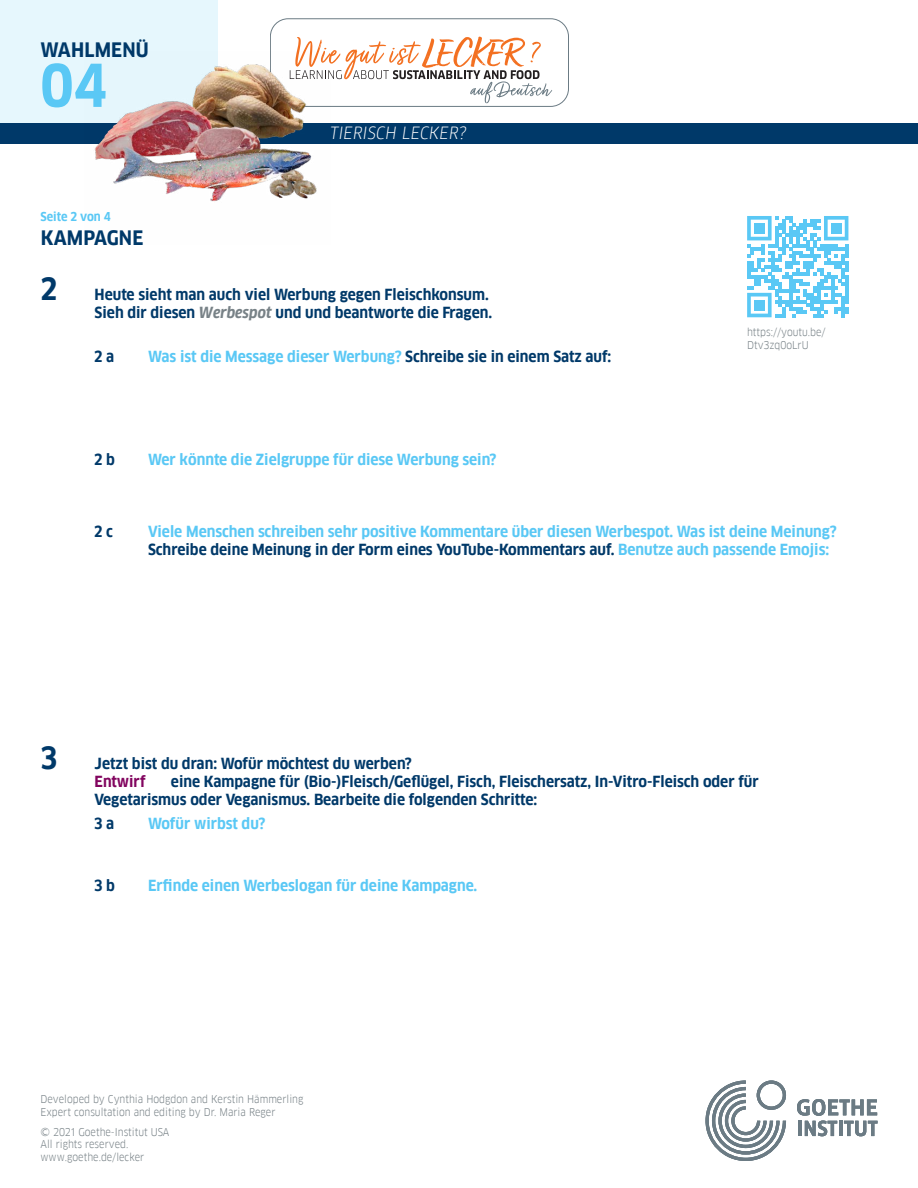
<style>
.page{position:relative;width:918px;height:1188px;background:#fff}
.page>*{position:absolute;margin:0;border:0;box-sizing:border-box;transform-origin:0 0}
.t1{font:700 57.6px "Goethe FF Clan";color:#5ac8f5}
.t2{font:700 19.5px "Goethe FF Clan";letter-spacing:.01em;color:#003969}
.t3{font:italic 16.5px "Goethe FF Clan";letter-spacing:.01em;color:#fff}
.t4{font:700 15px/18px "Goethe FF Clan";color:#5ac8f5}
.t5{font:700 15px/18px "Goethe FF Clan";color:#003969}
.t6{font:700 12px "Goethe FF Clan";letter-spacing:-.005em;color:#5ac8f5}
.t7{font:10.5px/12.6px "Goethe FF Clan";color:#788287}
.s1{font-size:30px}
.s2{font-style:italic;color:#788287}
.s3{color:#003969}
.s4{color:#82055f}
</style>
<div class="page">
<div style="left:0;top:0;width:217px;height:135px;background:#e6f7fd"></div>
<div style="left:0;top:123px;width:918px;height:21px;background:#003969"></div>
<svg style="left:706px;top:1080px;width:80px;height:81px"></svg>
<svg style="left:797px;top:1099px;width:80px;height:37px"></svg>
<div style="left:270px;top:18px;width:299px;height:89px;border:1px solid #6b7b84;border-radius:18px"></div>
<svg style="left:296px;top:37px;width:256px;height:66px"></svg>
<img style="left:94px;top:52px;width:237px;height:150px">
<svg style="left:747px;top:216px;width:101px;height:101px"></svg>
<div style="left:754px;top:223px;width:11px;height:10px;background:#5ac8f5"></div>
<div style="left:831px;top:223px;width:10px;height:10px;background:#5ac8f5"></div>
<div style="left:754px;top:300px;width:11px;height:10px;background:#5ac8f5"></div>
<h2 class="t2" style="left:41px;top:38px;width:110px">WAHLMENÜ</h2>
<h1 class="t1" style="left:40px;top:52px;width:68px">04</h1>
<p class="t6" style="left:41px;top:210px;width:72px">Seite 2 von 4</p>
<h2 class="t2" style="left:41px;top:226px;width:104px">KAMPAGNE</h2>
<p class="t3" style="left:330px;top:123px;width:138px">TIERISCH LECKER?</p>
<p class="t5" style="left:41px;top:285px;width:453px;text-align:right"><span class="s1">2</span> Heute sieht man auch viel Werbung gegen Fleischkonsum.<br>Sieh dir diesen <span class="s2">Werbespot</span> und und beantworte die Fragen.</p>
<p class="t5" style="left:94px;top:348px;width:22px">2 a</p>
<p class="t4" style="left:148px;top:348px;width:465px">Was ist die Message dieser Werbung? <span class="s3">Schreibe sie in einem Satz auf:</span></p>
<p class="t5" style="left:94px;top:451px;width:22px">2 b</p>
<p class="t4" style="left:148px;top:451px;width:350px">Wer könnte die Zielgruppe für diese Werbung sein?</p>
<p class="t7" style="left:747px;top:326px;width:80px">https://youtu.be/<br>Dtv3zq0oLrU</p>
<p class="t5" style="left:94px;top:522px;width:20px">2 c</p>
<p class="t4" style="left:148px;top:522px;width:690px">Viele Menschen schreiben sehr positive Kommentare über diesen Werbespot. Was ist deine Meinung?<br><span class="s3">Schreibe deine Meinung in der Form eines YouTube-Kommentars auf.</span> Benutze auch passende Emojis:</p>
<p class="t5" style="left:95px;top:755px;width:319px;text-indent:-54px"><span class="s1">3</span> Jetzt bist du dran: Wofür möchtest du werben?<br><span class="s4">Entwirf</span></p>
<p class="t5" style="left:95px;top:773px;width:666px;text-indent:76px">eine Kampagne für (Bio-)Fleisch/Geflügel, Fisch, Fleischersatz, In-Vitro-Fleisch oder für<br>Vegetarismus oder Veganismus. Bearbeite die folgenden Schritte:</p>
<p class="t5" style="left:94px;top:815px;width:22px">3 a</p>
<p class="t4" style="left:148px;top:815px;width:119px">Wofür wirbst du?</p>
<p class="t5" style="left:94px;top:877px;width:22px">3 b</p>
<p class="t4" style="left:148px;top:877px;width:331px">Erfinde einen Werbeslogan für deine Kampagne.</p>
<p class="t7" style="left:40px;top:1093px;width:264px">Developed by Cynthia Hodgdon and Kerstin Hämmerling<br>Expert consultation and editing by Dr. Maria Reger</p>
<p class="t7" style="left:40px;top:1126px;width:131px">© 2021 Goethe-Institut USA<br>All rights reserved. www.goethe.de/lecker</p>
</div>
